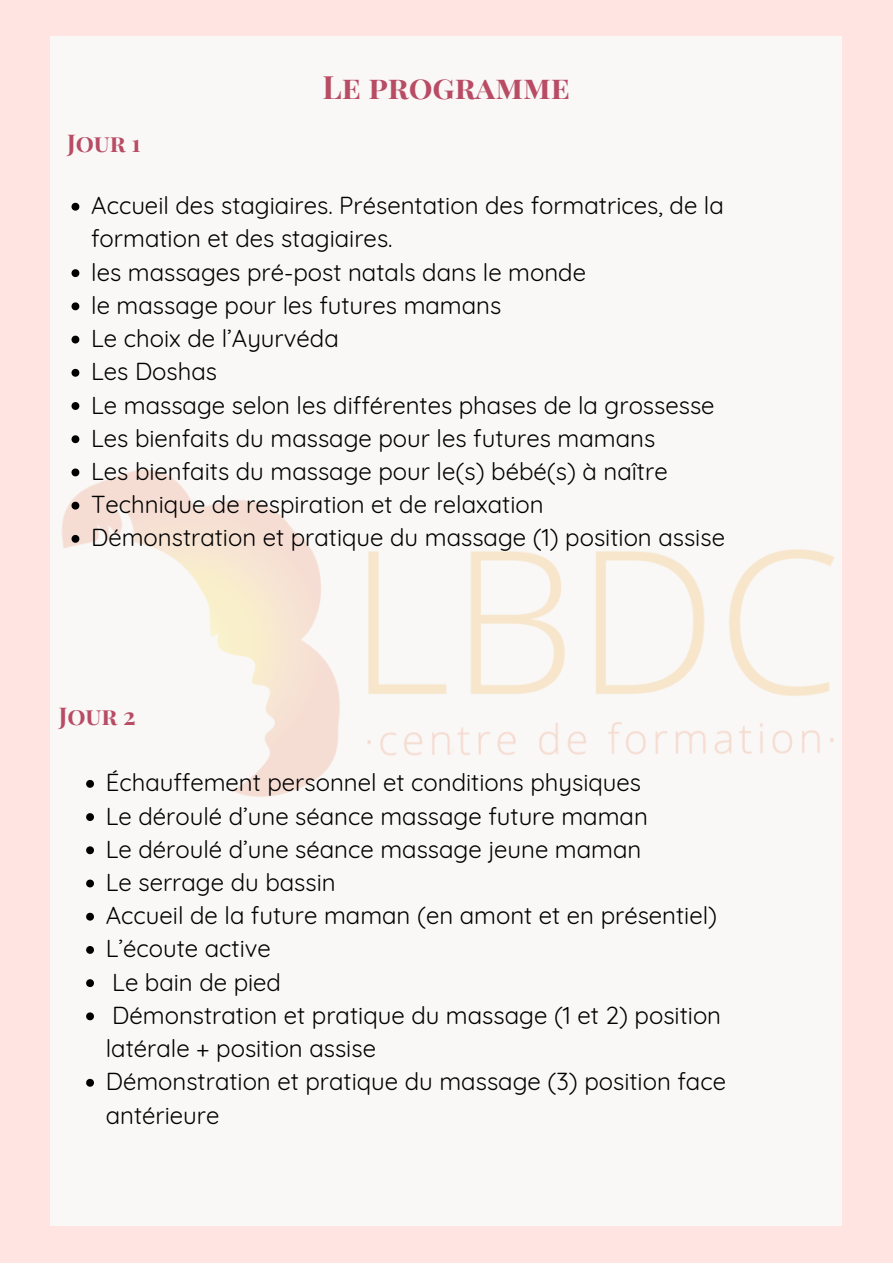
<style>
.page{position:relative;width:893px;height:1264px;background:#fff}
.page>*{position:absolute;margin:0;border:0;box-sizing:border-box;transform-origin:0 0}
.t1{font:700 31.5px "Playfair Display SC";color:#b84c65}
.t2{font:24px/33.2px "Quicksand";color:#000}
.t3{font:700 24px "Playfair Display SC";color:#b84c65}
</style>
<div class="page">
<div style="left:0;top:0;width:892px;height:1262px;background:#ffe4e1"></div>
<div style="left:50px;top:37px;width:792px;height:1189px;background:#f9f8f6"></div>
<img style="left:62px;top:404px;width:773px;height:451px">
<svg style="left:71px;top:203px;width:8px;height:8px"></svg>
<svg style="left:71px;top:269px;width:8px;height:8px"></svg>
<svg style="left:71px;top:302px;width:8px;height:8px"></svg>
<svg style="left:71px;top:335px;width:8px;height:8px"></svg>
<svg style="left:71px;top:369px;width:8px;height:8px"></svg>
<svg style="left:71px;top:402px;width:8px;height:8px"></svg>
<svg style="left:71px;top:435px;width:8px;height:8px"></svg>
<svg style="left:71px;top:468px;width:8px;height:8px"></svg>
<svg style="left:71px;top:501px;width:8px;height:8px"></svg>
<svg style="left:71px;top:535px;width:8px;height:8px"></svg>
<svg style="left:86px;top:780px;width:8px;height:7px"></svg>
<svg style="left:86px;top:813px;width:8px;height:8px"></svg>
<svg style="left:86px;top:846px;width:8px;height:8px"></svg>
<svg style="left:86px;top:879px;width:8px;height:8px"></svg>
<svg style="left:86px;top:912px;width:8px;height:8px"></svg>
<svg style="left:86px;top:946px;width:8px;height:7px"></svg>
<svg style="left:86px;top:979px;width:8px;height:8px"></svg>
<svg style="left:86px;top:1012px;width:8px;height:8px"></svg>
<svg style="left:86px;top:1078px;width:8px;height:8px"></svg>
<p class="t3" style="left:67px;top:126px;width:75px">Jour 1</p>
<h1 class="t1" style="left:322px;top:65px;width:249px">Le programme</h1>
<p class="t2" style="left:91px;top:189px;width:635px">Accueil des stagiaires. Présentation des formatrices, de la formation et des stagiaires.<br>les massages pré-post natals dans le monde<br>le massage pour les futures mamans<br>Le choix de l’Ayurvéda<br>Les Doshas<br>Le massage selon les différentes phases de la grossesse Les bienfaits du massage pour les futures mamans<br>Les bienfaits du massage pour le(s) bébé(s) à naître Technique de respiration et de relaxation<br>Démonstration et pratique du massage (1) position assise</p>
<p class="t3" style="left:59px;top:699px;width:78px">Jour 2</p>
<p class="t2" style="left:106px;top:765px;width:621px">Échauffement personnel et conditions physiques<br>Le déroulé d’une séance massage future maman<br>Le déroulé d’une séance massage jeune maman<br>Le serrage du bassin<br>Accueil de la future maman (en amont et en présentiel)<br>L’écoute active<br>Le bain de pied<br>Démonstration et pratique du massage (1 et 2) position latérale + position assise<br>Démonstration et pratique du massage (3) position face antérieure</p>
</div>
